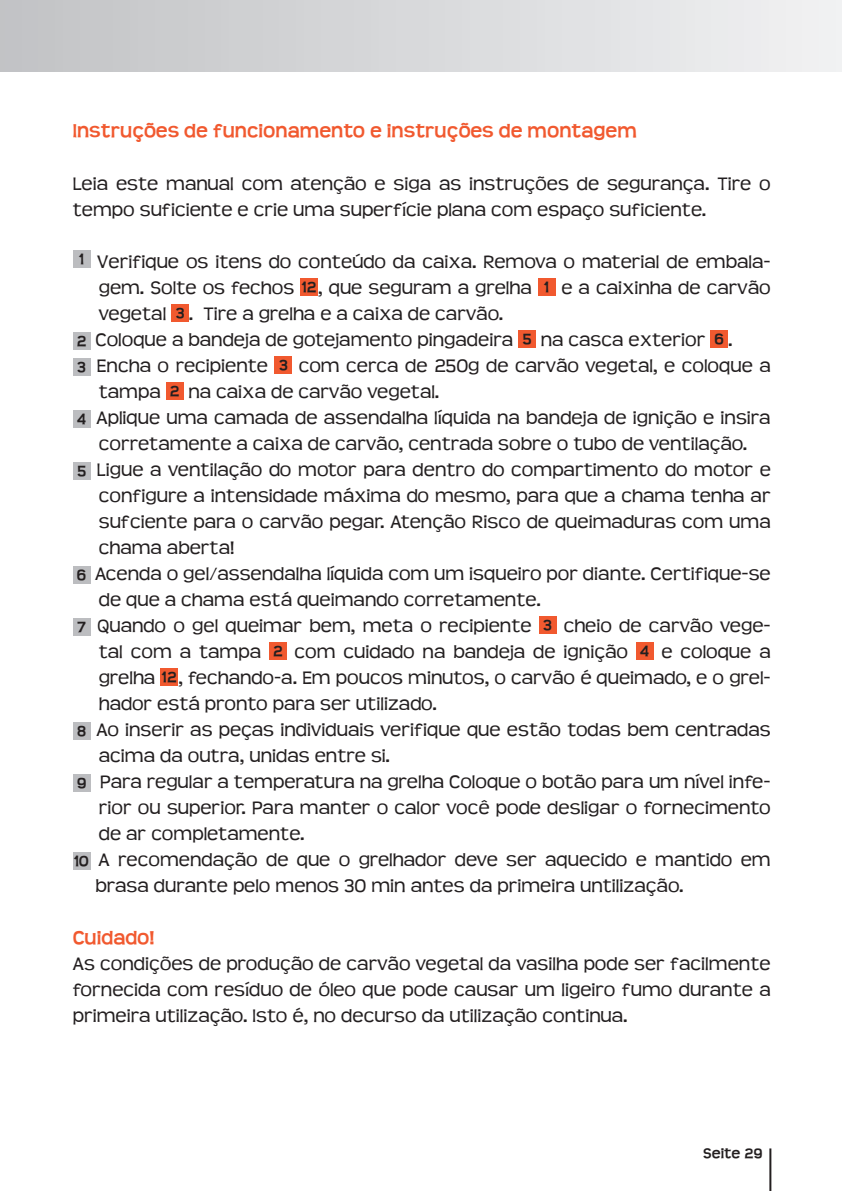
<style>
.page{position:relative;width:842px;height:1191px;background:#fff}
.page>*{position:absolute;margin:0;border:0;box-sizing:border-box;transform-origin:0 0}
.Liste{font:20px/26px "Teen";color:#231f20}
.t1{font:700 20px "Teen";color:#f1592f}
.t2{font:700 16px "Teen";color:#231f20}
.t3{font:700 15px "Teen";color:#231f20}
</style>
<div class="page">
<div style="left:0;top:0;width:842px;height:71px;background:linear-gradient(to right,#c1c2c5,#f0f1f2)"></div>
<hr style="left:769px;top:1148px;width:2px;height:43px;background:#231f20">
<div style="left:73px;top:250px;width:17px;height:17px;background:#bcbdc0"></div>
<div style="left:300px;top:278px;width:18px;height:17px;background:#f1592f"></div>
<div style="left:538px;top:278px;width:17px;height:17px;background:#f1592f"></div>
<div style="left:171px;top:304px;width:18px;height:17px;background:#f1592f"></div>
<div style="left:73px;top:332px;width:17px;height:17px;background:#bcbdc0"></div>
<div style="left:518px;top:330px;width:18px;height:17px;background:#f1592f"></div>
<div style="left:710px;top:330px;width:18px;height:17px;background:#f1592f"></div>
<div style="left:73px;top:358px;width:17px;height:17px;background:#bcbdc0"></div>
<div style="left:275px;top:356px;width:17px;height:17px;background:#f1592f"></div>
<div style="left:166px;top:382px;width:17px;height:17px;background:#f1592f"></div>
<div style="left:73px;top:410px;width:17px;height:17px;background:#bcbdc0"></div>
<div style="left:73px;top:462px;width:17px;height:17px;background:#bcbdc0"></div>
<div style="left:73px;top:566px;width:17px;height:17px;background:#bcbdc0"></div>
<div style="left:73px;top:618px;width:17px;height:17px;background:#bcbdc0"></div>
<div style="left:539px;top:616px;width:17px;height:17px;background:#f1592f"></div>
<div style="left:269px;top:642px;width:18px;height:17px;background:#f1592f"></div>
<div style="left:636px;top:642px;width:17px;height:17px;background:#f1592f"></div>
<div style="left:160px;top:668px;width:18px;height:17px;background:#f1592f"></div>
<div style="left:73px;top:722px;width:17px;height:17px;background:#bcbdc0"></div>
<div style="left:73px;top:774px;width:17px;height:17px;background:#bcbdc0"></div>
<div style="left:73px;top:852px;width:17px;height:17px;background:#bcbdc0"></div>
<p class="t1" style="left:73px;top:120px;width:566px">Instruções de funcionamento e instruções de montagem</p>
<p class="Liste" style="left:73px;top:171px;width:699px">Leia este manual com atenção e siga as instruções de segurança. Tire o tempo suficiente e crie uma superfície plana com espaço suficiente.</p>
<p class="t2" style="left:79px;top:249px;width:6px">1</p>
<p class="Liste" style="left:97px;top:249px;width:675px">Verifique os itens do conteúdo da caixa. Remova o material de embala&shy;gem. Solte os fechos</p>
<p class="t2" style="left:302px;top:277px;width:16px">12</p>
<p class="Liste" style="left:318px;top:275px;width:215px">, que seguram a grelha</p>
<p class="t2" style="left:544px;top:277px;width:6px">1</p>
<p class="Liste" style="left:561px;top:275px;width:211px">e a caixinha de carvão</p>
<p class="Liste" style="left:99px;top:301px;width:69px">vegetal</p>
<p class="t2" style="left:176px;top:303px;width:10px">3</p>
<p class="Liste" style="left:189px;top:301px;width:316px">. Tire a grelha e a caixa de carvão.</p>
<p class="t2" style="left:77px;top:331px;width:12px">2</p>
<p class="Liste" style="left:95px;top:327px;width:419px">Coloque a bandeja de gotejamento pingadeira</p>
<p class="t2" style="left:522px;top:329px;width:11px">5</p>
<p class="Liste" style="left:541px;top:327px;width:166px">na casca exterior</p>
<p class="t2" style="left:714px;top:329px;width:11px">6</p>
<p class="Liste" style="left:728px;top:327px;width:6px">.</p>
<p class="t2" style="left:77px;top:357px;width:10px">3</p>
<p class="Liste" style="left:97px;top:353px;width:173px">Encha o recipiente</p>
<p class="t2" style="left:279px;top:355px;width:10px">3</p>
<p class="Liste" style="left:299px;top:353px;width:474px">com cerca de 250g de carvão vegetal, e coloque a</p>
<p class="Liste" style="left:99px;top:379px;width:63px">tampa</p>
<p class="t2" style="left:170px;top:381px;width:12px">2</p>
<p class="Liste" style="left:188px;top:379px;width:252px">na caixa de carvão vegetal.</p>
<p class="t2" style="left:77px;top:409px;width:11px">4</p>
<p class="Liste" style="left:96px;top:405px;width:676px">Aplique uma camada de assendalha líquida na bandeja de ignição e insira corretamente a caixa de carvão, centrada sobre o tubo de ventilação.</p>
<p class="t2" style="left:77px;top:461px;width:11px">5</p>
<p class="Liste" style="left:97px;top:457px;width:675px;text-align:justify">Ligue a ventilação do motor para dentro do compartimento do motor e configure a intensidade máxima do mesmo, para que a chama tenha ar sufciente para o carvão pegar. Atenção Risco de queimaduras com uma chama aberta!</p>
<p class="t2" style="left:77px;top:565px;width:11px">6</p>
<p class="Liste" style="left:95px;top:561px;width:677px">Acenda o gel/assendalha líquida com um isqueiro por diante. Certifique-se de que a chama está queimando corretamente.</p>
<p class="t2" style="left:77px;top:617px;width:10px">7</p>
<p class="Liste" style="left:98px;top:613px;width:436px">Quando o gel queimar bem, meta o recipiente</p>
<p class="t2" style="left:543px;top:615px;width:10px">3</p>
<p class="Liste" style="left:564px;top:613px;width:209px">cheio de carvão vege-</p>
<p class="Liste" style="left:99px;top:639px;width:164px">tal com a tampa</p>
<p class="t2" style="left:273px;top:641px;width:12px">2</p>
<p class="Liste" style="left:294px;top:639px;width:335px">com cuidado na bandeja de ignição</p>
<p class="t2" style="left:640px;top:641px;width:11px">4</p>
<p class="Liste" style="left:661px;top:639px;width:111px">e coloque a</p>
<p class="Liste" style="left:99px;top:665px;width:58px">grelha</p>
<p class="t2" style="left:162px;top:667px;width:16px">12</p>
<p class="Liste" style="left:99px;top:665px;width:673px;text-indent:79px">, fechando-a. Em poucos minutos, o carvão é queimado, e o grel&shy;hador está pronto para ser utilizado.</p>
<p class="t2" style="left:77px;top:721px;width:11px">8</p>
<p class="Liste" style="left:97px;top:717px;width:676px">Ao inserir as peças individuais verifique que estão todas bem centradas acima da outra, unidas entre si.</p>
<p class="t2" style="left:77px;top:773px;width:11px">9</p>
<p class="Liste" style="left:99px;top:769px;width:673px;text-align:justify">Para regular a temperatura na grelha Coloque o botão para um nível infe&shy;rior ou superior. Para manter o calor você pode desligar o fornecimento de ar completamente.</p>
<p class="t2" style="left:74px;top:851px;width:16px">10</p>
<p class="Liste" style="left:95px;top:847px;width:677px">A recomendação de que o grelhador deve ser aquecido e mantido em brasa durante pelo menos 30 min antes da primeira untilização.</p>
<p class="t1" style="left:73px;top:926px;width:83px">Cuidado!</p>
<p class="Liste" style="left:73px;top:951px;width:699px;text-align:justify">As condições de produção de carvão vegetal da vasilha pode ser facilmente fornecida com resíduo de óleo que pode causar um ligeiro fumo durante a primeira utilização. Isto é, no decurso da utilização continua.</p>
<p class="t3" style="left:703px;top:1144px;width:61px">Seite 29</p>
</div>
